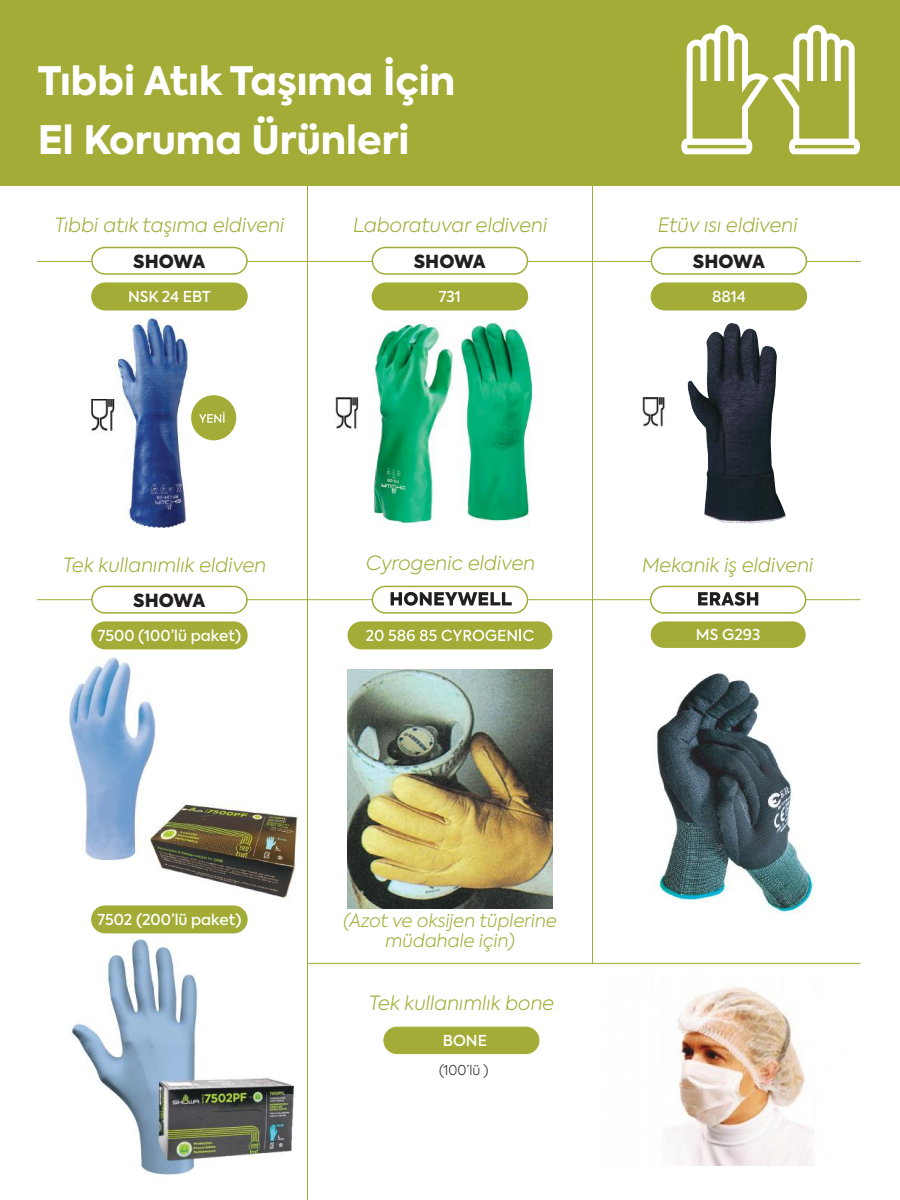
<style>
.page{position:relative;width:900px;height:1200px;background:#fff}
.page>*{position:absolute;margin:0;border:0;box-sizing:border-box;transform-origin:0 0}
.t1{font:800 39px/58.5px "Axiforma";color:#fff}
.t2{font:italic 300 19.5px "Axiforma";color:#a2ac37}
.t3{font:italic 300 18px/19.5px "Axiforma";color:#a2ac37;text-align:center}
.t4{font:900 18px "Axiforma";letter-spacing:-.01em;color:#241f1f}
.t5{font:500 15px "Axiforma";color:#fff}
.t6{font:300 13.5px "Axiforma";color:#241f1f}
</style>
<div class="page">
<img style="left:69px;top:657px;width:86px;height:202px">
<img style="left:146px;top:769px;width:153px;height:162px">
<img style="left:667px;top:987px;width:146px;height:178px">
<div style="left:0;top:0;width:900px;height:186px;background:#a2ac37"></div>
<hr style="left:37px;top:261px;width:824px;height:1px;background:#a2ac37">
<hr style="left:37px;top:599px;width:823px;height:1px;background:#a2ac37">
<hr style="left:308px;top:963px;width:552px;height:1px;background:#a2ac37">
<hr style="left:307px;top:148px;width:1px;height:1052px;background:#a2ac37">
<hr style="left:592px;top:148px;width:1px;height:815px;background:#a2ac37">
<div style="left:92px;top:247px;width:155px;height:27px;background:#fff;border-radius:13px"></div>
<div style="left:91px;top:247px;width:157px;height:28px;border:2px solid #a2ac37;border-radius:13px"></div>
<div style="left:92px;top:283px;width:155px;height:27px;background:#a2ac37;border-radius:13px"></div>
<div style="left:91px;top:282px;width:157px;height:28px;border:2px solid #a2ac37;border-radius:13px"></div>
<div style="left:372px;top:247px;width:155px;height:27px;background:#fff;border-radius:13px"></div>
<div style="left:372px;top:247px;width:156px;height:28px;border:2px solid #a2ac37;border-radius:13px"></div>
<div style="left:372px;top:283px;width:155px;height:27px;background:#a2ac37;border-radius:13px"></div>
<div style="left:372px;top:282px;width:156px;height:28px;border:2px solid #a2ac37;border-radius:13px"></div>
<div style="left:651px;top:247px;width:155px;height:27px;background:#fff;border-radius:13px"></div>
<div style="left:651px;top:247px;width:156px;height:28px;border:2px solid #a2ac37;border-radius:13px"></div>
<div style="left:651px;top:283px;width:155px;height:27px;background:#a2ac37;border-radius:13px"></div>
<div style="left:651px;top:282px;width:156px;height:28px;border:2px solid #a2ac37;border-radius:13px"></div>
<img style="left:116px;top:318px;width:74px;height:210px">
<div style="left:191px;top:395px;width:45px;height:45px;background:#a2ac37;border-radius:50%"></div>
<svg style="left:199px;top:412px;width:26px;height:11px"></svg>
<img style="left:91px;top:399px;width:31px;height:39px">
<img style="left:373px;top:320px;width:162px;height:206px">
<img style="left:335px;top:398px;width:24px;height:31px">
<img style="left:688px;top:323px;width:98px;height:200px">
<img style="left:643px;top:397px;width:22px;height:30px">
<div style="left:92px;top:586px;width:155px;height:27px;background:#fff;border-radius:13px"></div>
<div style="left:91px;top:586px;width:157px;height:28px;border:2px solid #a2ac37;border-radius:13px"></div>
<div style="left:92px;top:622px;width:155px;height:27px;background:#a2ac37;border-radius:13px"></div>
<div style="left:91px;top:621px;width:157px;height:28px;border:2px solid #a2ac37;border-radius:13px"></div>
<div style="left:92px;top:906px;width:155px;height:27px;background:#a2ac37;border-radius:13px"></div>
<div style="left:91px;top:905px;width:157px;height:28px;border:2px solid #a2ac37;border-radius:13px"></div>
<div style="left:651px;top:586px;width:155px;height:27px;background:#fff;border-radius:13px"></div>
<div style="left:650px;top:586px;width:156px;height:28px;border:2px solid #a2ac37;border-radius:13px"></div>
<svg style="left:698px;top:592px;width:60px;height:14px"></svg>
<div style="left:651px;top:621px;width:155px;height:27px;background:#a2ac37;border-radius:13px"></div>
<img style="left:653px;top:673px;width:162px;height:241px">
<div style="left:372px;top:586px;width:155px;height:27px;background:#fff;border-radius:13px"></div>
<div style="left:372px;top:586px;width:156px;height:28px;border:2px solid #a2ac37;border-radius:13px"></div>
<svg style="left:391px;top:592px;width:121px;height:14px"></svg>
<div style="left:348px;top:622px;width:204px;height:27px;background:#a2ac37;border-radius:13px"></div>
<div style="left:348px;top:621px;width:204px;height:28px;border:2px solid #a2ac37;border-radius:13px"></div>
<svg style="left:366px;top:630px;width:168px;height:11px"></svg>
<img style="left:347px;top:669px;width:206px;height:239px">
<div style="left:384px;top:1027px;width:155px;height:27px;background:#a2ac37;border-radius:13px"></div>
<div style="left:384px;top:1027px;width:155px;height:27px;border:1px solid #a2ac37;border-radius:13px"></div>
<svg style="left:681px;top:25px;width:179px;height:129px"></svg>
<img style="left:71px;top:939px;width:224px;height:236px">
<h1 class="t1" style="left:38px;top:53px;width:419px">Tıbbi Atık Taşıma İçin<br>El Koruma Ürünleri</h1>
<p class="t2" style="left:55px;top:212px;width:231px">Tıbbi atık taşıma eldiveni</p>
<p class="t4" style="left:133px;top:248px;width:74px">SHOWA</p>
<p class="t5" style="left:128px;top:287px;width:84px">NSK 24 EBT</p>
<p class="t2" style="left:353px;top:212px;width:196px">Laboratuvar eldiveni</p>
<p class="t2" style="left:658px;top:212px;width:141px">Etüv ısı eldiveni</p>
<p class="t4" style="left:414px;top:248px;width:74px">SHOWA</p>
<p class="t5" style="left:439px;top:287px;width:23px">731</p>
<p class="t4" style="left:693px;top:248px;width:74px">SHOWA</p>
<p class="t5" style="left:712px;top:287px;width:35px">8814</p>
<p class="t2" style="left:63px;top:552px;width:205px">Tek kullanımlık eldiven</p>
<p class="t4" style="left:133px;top:587px;width:74px">SHOWA</p>
<p class="t5" style="left:98px;top:626px;width:145px">7500 (100’lü paket)</p>
<p class="t2" style="left:366px;top:551px;width:171px">Cyrogenic eldiven</p>
<p class="t2" style="left:642px;top:552px;width:173px">Mekanik iş eldiveni</p>
<p class="t5" style="left:696px;top:625px;width:66px">MS G293</p>
<p class="t5" style="left:97px;top:910px;width:146px">7502 (200’lü paket)</p>
<p class="t3" style="left:343px;top:911px;width:215px">(Azot ve oksijen tüplerine müdahale için)</p>
<p class="t2" style="left:369px;top:990px;width:187px">Tek kullanımlık bone</p>
<p class="t5" style="left:443px;top:1030px;width:46px">BONE</p>
<p class="t6" style="left:439px;top:1062px;width:51px">(100’lü )</p>
</div>
